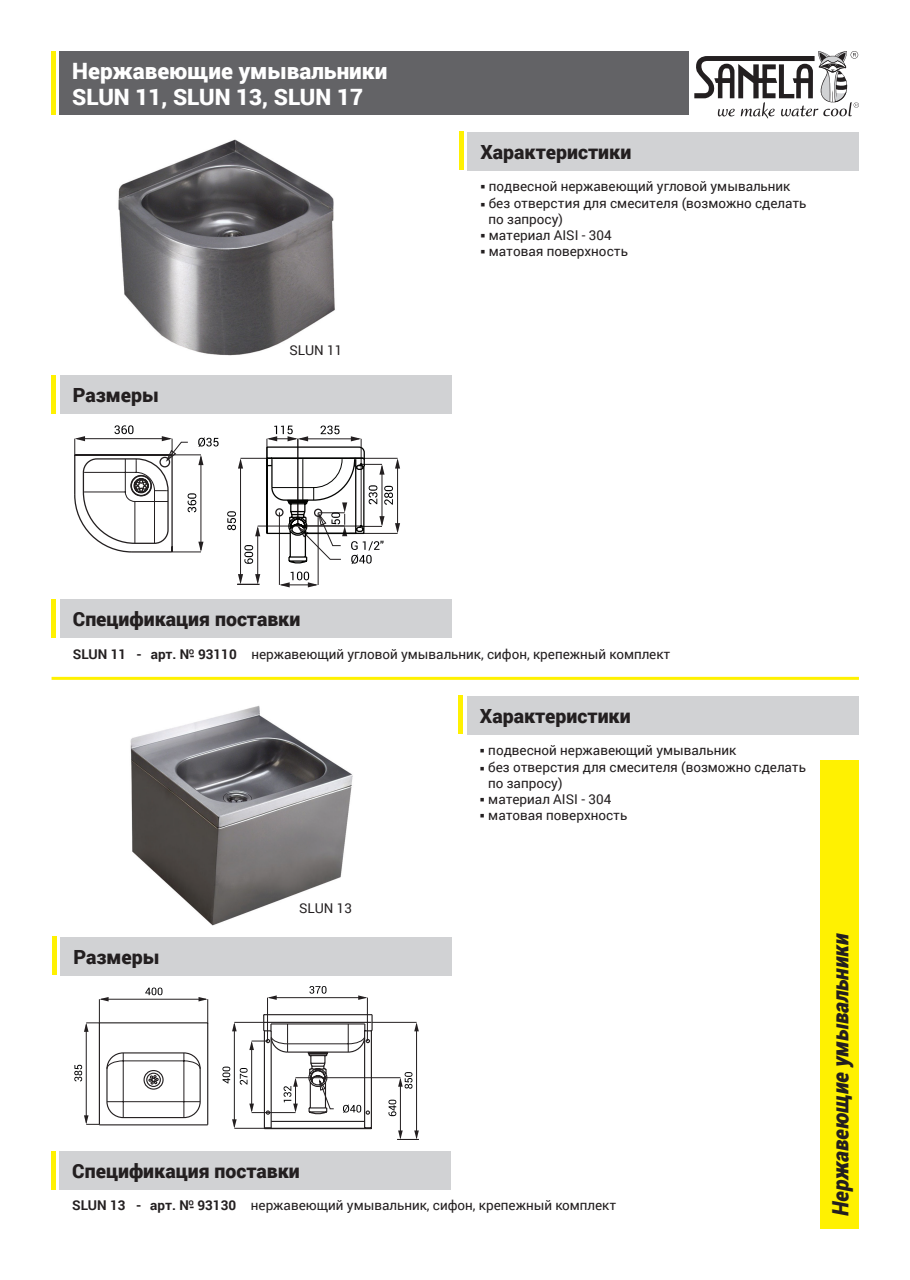
<style>
.page{position:relative;width:910px;height:1280px;background:#fff}
.page>*{position:absolute;margin:0;border:0;box-sizing:border-box;transform-origin:0 0}
.t1{font:900 22.5px/26.2px "Roboto";color:#fff}
.t2{font:italic 900 22.5px "Roboto";letter-spacing:-.005em;color:#231f20;scale:.95 1}
.t3{font:900 19.5px "Roboto";color:#231f20}
.t4{font:13.5px/16.2px "Roboto";color:#231f20}
.s1{font-weight:700}
</style>
<div class="page">
<div style="left:60px;top:51px;width:629px;height:64px;background:#636366"></div>
<div style="left:468px;top:133px;width:391px;height:38px;background:#d1d2d4"></div>
<div style="left:60px;top:1151px;width:391px;height:39px;background:#d1d2d4"></div>
<div style="left:60px;top:376px;width:391px;height:38px;background:#d1d2d4"></div>
<div style="left:821px;top:760px;width:38px;height:469px;background:#fff101"></div>
<svg style="left:694px;top:51px;width:165px;height:68px"></svg>
<hr style="left:51px;top:51px;width:4px;height:64px;background:#fff101">
<hr style="left:52px;top:376px;width:4px;height:38px;background:#fff101">
<hr style="left:51px;top:1151px;width:4px;height:39px;background:#fff101">
<hr style="left:459px;top:132px;width:4px;height:38px;background:#fff101">
<div style="left:61px;top:937px;width:391px;height:39px;background:#d1d2d4"></div>
<hr style="left:52px;top:937px;width:4px;height:38px;background:#fff101">
<div style="left:60px;top:599px;width:391px;height:38px;background:#d1d2d4"></div>
<hr style="left:52px;top:599px;width:4px;height:38px;background:#fff101">
<div style="left:467px;top:697px;width:391px;height:38px;background:#d1d2d4"></div>
<hr style="left:459px;top:696px;width:4px;height:38px;background:#fff101">
<img style="left:118px;top:139px;width:217px;height:217px">
<img style="left:130px;top:705px;width:223px;height:221px">
<hr style="left:257px;top:528px;width:1px;height:54px;background:#231f20">
<hr style="left:240px;top:460px;width:1px;height:122px;background:#231f20">
<svg style="left:237px;top:574px;width:23px;height:11px"></svg>
<hr style="left:318px;top:513px;width:1px;height:72px;background:#231f20">
<hr style="left:279px;top:512px;width:1px;height:73px;background:#231f20">
<svg style="left:279px;top:572px;width:39px;height:15px"></svg>
<svg style="left:74px;top:425px;width:145px;height:128px"></svg>
<div style="left:130px;top:475px;width:22px;height:21px;border:1px solid #231f20;border-radius:50%"></div>
<svg style="left:227px;top:425px;width:173px;height:139px"></svg>
<hr style="left:318px;top:1077px;width:82px;height:1px;background:#231f20">
<hr style="left:400px;top:1079px;width:1px;height:59px;background:#231f20">
<svg style="left:388px;top:1100px;width:8px;height:16px"></svg>
<hr style="left:372px;top:1022px;width:45px;height:1px;background:#231f20">
<hr style="left:416px;top:1024px;width:1px;height:114px;background:#231f20">
<svg style="left:414px;top:1022px;width:5px;height:9px"></svg>
<svg style="left:397px;top:1130px;width:22px;height:10px"></svg>
<svg style="left:398px;top:1072px;width:14px;height:17px"></svg>
<svg style="left:74px;top:986px;width:299px;height:144px"></svg>
<hr style="left:52px;top:677px;width:807px;height:3px;background:#fff101">
<h1 class="t1" style="left:72px;top:57px;width:317px">Нержавеющие умывальники<br>SLUN 11, SLUN 13, SLUN 17</h1>
<h2 class="t3" style="left:73px;top:382px;width:87px">Размеры</h2>
<p class="t4" style="left:290px;top:342px;width:54px">SLUN 11</p>
<h2 class="t3" style="left:480px;top:139px;width:152px">Характеристики</h2>
<p class="t4" style="left:480px;top:178px;width:311px">○ подвесной нержавеющий угловой умывальник</p>
<p class="t4" style="left:489px;top:194px;width:319px;text-indent:-8px">○ без отверстия для смесителя (возможно сделать по запрoсу)</p>
<p class="t4" style="left:480px;top:227px;width:133px">○ материал AISI - 304</p>
<p class="t4" style="left:480px;top:243px;width:149px">○ матовая поверхность</p>
<h2 class="t3" style="left:73px;top:605px;width:229px">Спецификация поставки</h2>
<p class="t4" style="left:73px;top:645px;width:599px"><span class="s1">SLUN 11 - арт. № 93110</span> нержавеющий угловой умывальник, сифон, крепежный комплект</p>
<h2 class="t3" style="left:480px;top:703px;width:152px">Характеристики</h2>
<p class="t4" style="left:480px;top:742px;width:258px">○ подвесной нержавеющий умывальник</p>
<p class="t4" style="left:488px;top:758px;width:319px;text-indent:-8px">○ без отверстия для смесителя (возможно сделать по запрoсу)</p>
<p class="t4" style="left:480px;top:791px;width:133px">○ материал AISI - 304</p>
<p class="t4" style="left:480px;top:807px;width:149px">○ матовая поверхность</p>
<h2 class="t3" style="left:73px;top:943px;width:87px">Размеры</h2>
<p class="t4" style="left:299px;top:899px;width:54px">SLUN 13</p>
<h2 class="t3" style="left:72px;top:1158px;width:229px">Спецификация поставки</h2>
<p class="t4" style="left:72px;top:1197px;width:545px"><span class="s1">SLUN 13 - арт. № 93130</span> нержавеющий умывальник, сифон, крепежный комплект</p>
<h1 class="t2" style="left:825px;top:1216px;width:299px;rotate:-90deg">Нержавеющие умывальники</h1>
</div>
